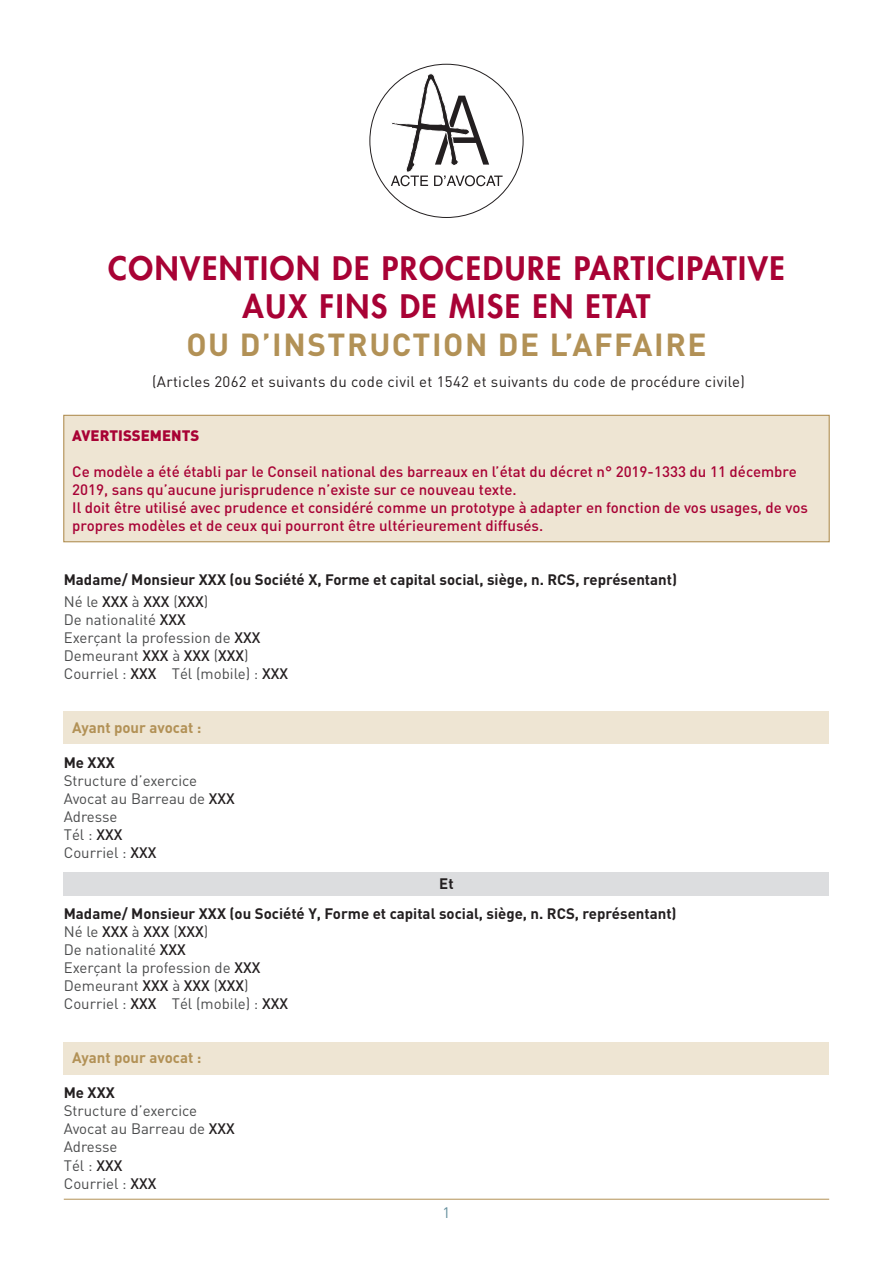
<style>
.page{position:relative;width:893px;height:1263px;background:#fff}
.page>*{position:absolute;margin:0;border:0;box-sizing:border-box;transform-origin:0 0}
.t1{font:800 31.5px/37.8px "Futura";letter-spacing:.05em;color:#a80235;text-align:center}
.t2{font:700 31.5px "DIN";letter-spacing:.05em;color:#b29156}
.t3{font:15px/18px "DIN";color:#4b4c4d}
.t4{font:500 15px/18px "DIN";color:#a80235}
.t5{font:700 15px/22.2px "DIN";color:#231f20}
.t6{font:15px "DIN";letter-spacing:.02em;color:#231f20}
.t7{font:700 15px "DIN";color:#b29156}
.t8{font:900 15px "DIN";color:#a80235}
.t9{font:15px "DIN";color:#618d9b}
.s1{font-weight:400;color:#4b4c4d}
.s2{font-weight:500}
.s3{font-weight:500;color:#231f20}
</style>
<div class="page">
<hr style="left:64px;top:1199px;width:765px;height:1px;background:#b29156">
<div style="left:63px;top:415px;width:767px;height:127px;background:#eee5d3;border:1px solid #b29156"></div>
<div style="left:64px;top:712px;width:765px;height:32px;background:#eee5d3"></div>
<div style="left:64px;top:872px;width:765px;height:23px;background:#dcdddf"></div>
<div style="left:64px;top:1042px;width:765px;height:32px;background:#eee5d3"></div>
<svg style="left:391px;top:73px;width:112px;height:113px"></svg>
<h1 class="t1" style="left:108px;top:249px;width:678px">CONVENTION DE PROCEDURE PARTICIPATIVE<br>AUX FINS DE MISE EN ETAT</h1>
<h1 class="t2" style="left:186px;top:324px;width:522px">OU D’INSTRUCTION DE L’AFFAIRE</h1>
<p class="t6" style="left:152px;top:372px;width:594px">(Articles 2062 et suivants du code civil et 1542 et suivants du code de procédure civile)</p>
<p class="t8" style="left:72px;top:425px;width:129px">AVERTISSEMENTS</p>
<p class="t4" style="left:72px;top:462px;width:737px">Ce modèle a été établi par le Conseil national des barreaux en l’état du décret n° 2019-1333 du 11 décembre 2019, sans qu’aucune jurisprudence n’existe sur ce nouveau texte.<br>Il doit être utilisé avec prudence et considéré comme un prototype à adapter en fonction de vos usages, de vos propres modèles et de ceux qui pourront être ultérieurement diffusés.</p>
<p class="t5" style="left:64px;top:567px;width:615px">Madame/ Monsieur XXX (ou Société X, Forme et capital social, siège, n. RCS, représentant)<br><span class="s1">Né le</span> <span class="s2">XXX</span> <span class="s1">à</span> <span class="s2">XXX</span> <span class="s1">(</span><span class="s2">XXX</span><span class="s1">)</span></p>
<p class="t3" style="left:64px;top:610px;width:226px">De nationalité <span class="s3">XXX<br></span>Exerçant la profession de <span class="s3">XXX<br></span>Demeurant <span class="s3">XXX</span> à <span class="s3">XXX</span> (<span class="s3">XXX</span>)<br>Courriel : <span class="s3">XXX</span> Tél (mobile) : <span class="s3">XXX</span></p>
<p class="t7" style="left:72px;top:718px;width:131px">Ayant pour avocat :</p>
<p class="t5" style="left:64px;top:751px;width:52px">Me XXX</p>
<p class="t3" style="left:64px;top:771px;width:173px">Structure d’exercice<br>Avocat au Barreau de <span class="s3">XXX<br></span>Adresse<br>Tél : <span class="s3">XXX<br></span>Courriel : <span class="s3">XXX</span></p>
<p class="t5" style="left:64px;top:867px;width:614px;line-height:30.8px;text-indent:375px">Et<br>Madame/ Monsieur XXX (ou Société Y, Forme et capital social, siège, n. RCS, représentant)</p>
<p class="t3" style="left:64px;top:923px;width:226px">Né le <span class="s3">XXX</span> à <span class="s3">XXX</span> (<span class="s3">XXX</span>)<br>De nationalité <span class="s3">XXX<br></span>Exerçant la profession de <span class="s3">XXX<br></span>Demeurant <span class="s3">XXX</span> à <span class="s3">XXX</span> (<span class="s3">XXX</span>)<br>Courriel : <span class="s3">XXX</span> Tél (mobile) : <span class="s3">XXX</span></p>
<p class="t7" style="left:72px;top:1048px;width:131px">Ayant pour avocat :</p>
<p class="t5" style="left:64px;top:1081px;width:53px">Me XXX</p>
<p class="t3" style="left:64px;top:1102px;width:173px">Structure d’exercice<br>Avocat au Barreau de <span class="s3">XXX<br></span>Adresse<br>Tél : <span class="s3">XXX<br></span>Courriel : <span class="s3">XXX</span></p>
<p class="t9" style="left:443px;top:1203px;width:9px">1</p>
</div>
